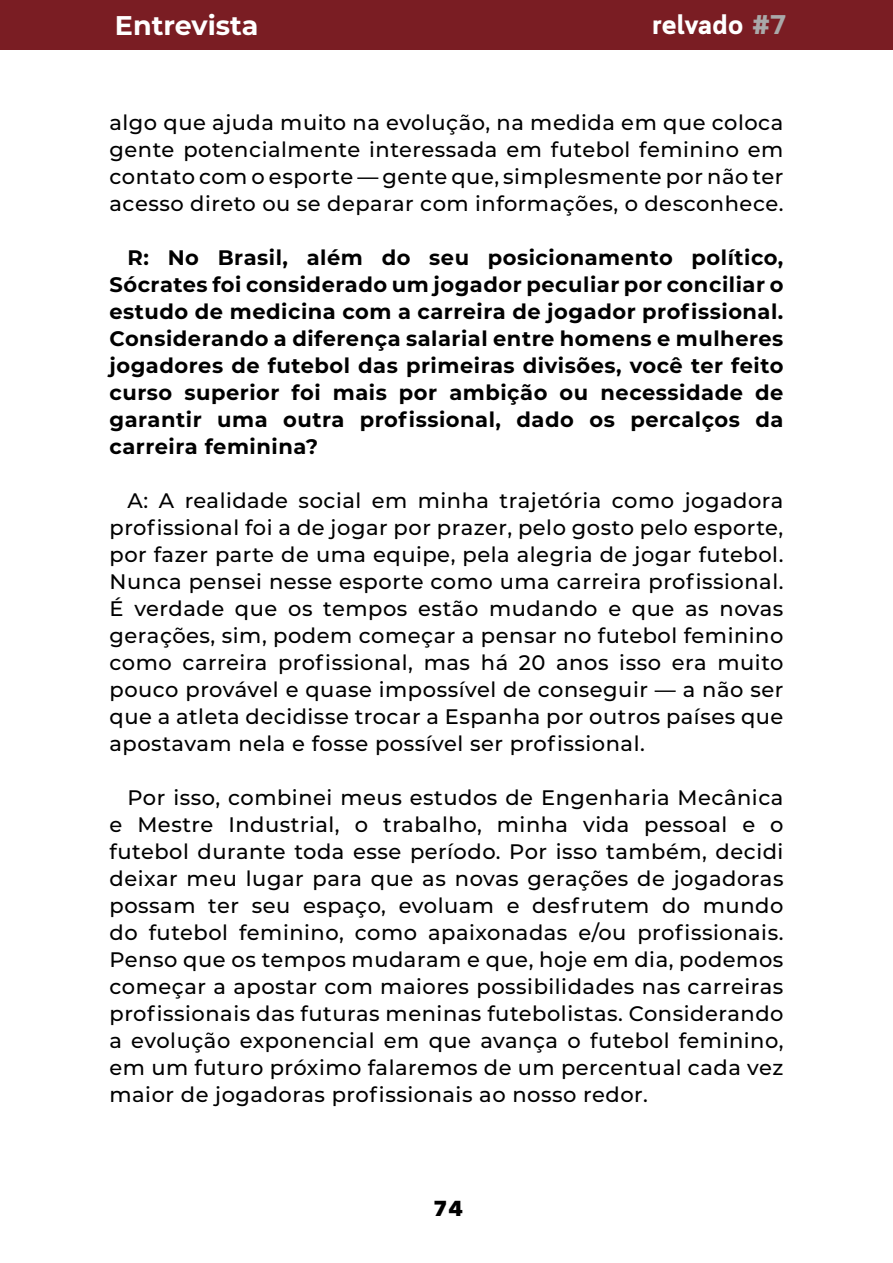
<style>
.page{position:relative;width:893px;height:1263px;background:#fff}
.page>*{position:absolute;margin:0;border:0;box-sizing:border-box;transform-origin:0 0}
.t1{font:700 27px "Montserrat";color:#fff}
.t2{font:700 27px "Cloud";letter-spacing:-.01em;color:#fff}
.t3{font:700 27px "Avenir Next LT Pro";color:#000}
.t4{font:500 21px/27px "Montserrat";letter-spacing:.025em;color:#000;text-align:justify}
.t5{font:700 21px/27px "Montserrat";letter-spacing:.025em;color:#000;text-align:justify}
.s1{color:#a9a9a9}
</style>
<div class="page">
<div style="left:0;top:0;width:893px;height:49px;background:#7a1d23"></div>
<p class="t1" style="left:115px;top:6px;width:145px">Entrevista</p>
<p class="t2" style="left:652px;top:9px;width:135px">relvado <span class="s1">#7</span></p>
<p class="t4" style="left:110px;top:108px;width:675px">algo que ajuda muito na evolução, na medida em que coloca gente potencialmente interessada em futebol feminino em contato com o esporte — gente que, simplesmente por não ter acesso direto ou se deparar com informações, o desconhece.</p>
<p class="t5" style="left:110px;top:243px;width:675px;text-indent:18px">R: No Brasil, além do seu posicionamento político, Sócrates foi considerado um jogador peculiar por conciliar o estudo de medicina com a carreira de jogador profissional.<br>Considerando a diferença salarial entre homens e mulheres jogadores de futebol das primeiras divisões, você ter feito curso superior foi mais por ambição ou necessidade de garantir uma outra profissional, dado os percalços da carreira feminina?</p>
<p class="t4" style="left:110px;top:486px;width:675px;text-indent:18px">A: A realidade social em minha trajetória como jogadora profissional foi a de jogar por prazer, pelo gosto pelo esporte, por fazer parte de uma equipe, pela alegria de jogar futebol.<br>Nunca pensei nesse esporte como uma carreira profissional.<br>É verdade que os tempos estão mudando e que as novas gerações, sim, podem começar a pensar no futebol feminino como carreira profissional, mas há 20 anos isso era muito pouco provável e quase impossível de conseguir — a não ser que a atleta decidisse trocar a Espanha por outros países que apostavam nela e fosse possível ser profissional.</p>
<p class="t4" style="left:110px;top:783px;width:675px;text-indent:18px">Por isso, combinei meus estudos de Engenharia Mecânica e Mestre Industrial, o trabalho, minha vida pessoal e o futebol durante toda esse período. Por isso também, decidi deixar meu lugar para que as novas gerações de jogadoras possam ter seu espaço, evoluam e desfrutem do mundo do futebol feminino, como apaixonadas e/ou profissionais.<br>Penso que os tempos mudaram e que, hoje em dia, podemos começar a apostar com maiores possibilidades nas carreiras profissionais das futuras meninas futebolistas. Considerando a evolução exponencial em que avança o futebol feminino, em um futuro próximo falaremos de um percentual cada vez maior de jogadoras profissionais ao nosso redor.</p>
<p class="t3" style="left:432px;top:1190px;width:33px">74</p>
</div>
